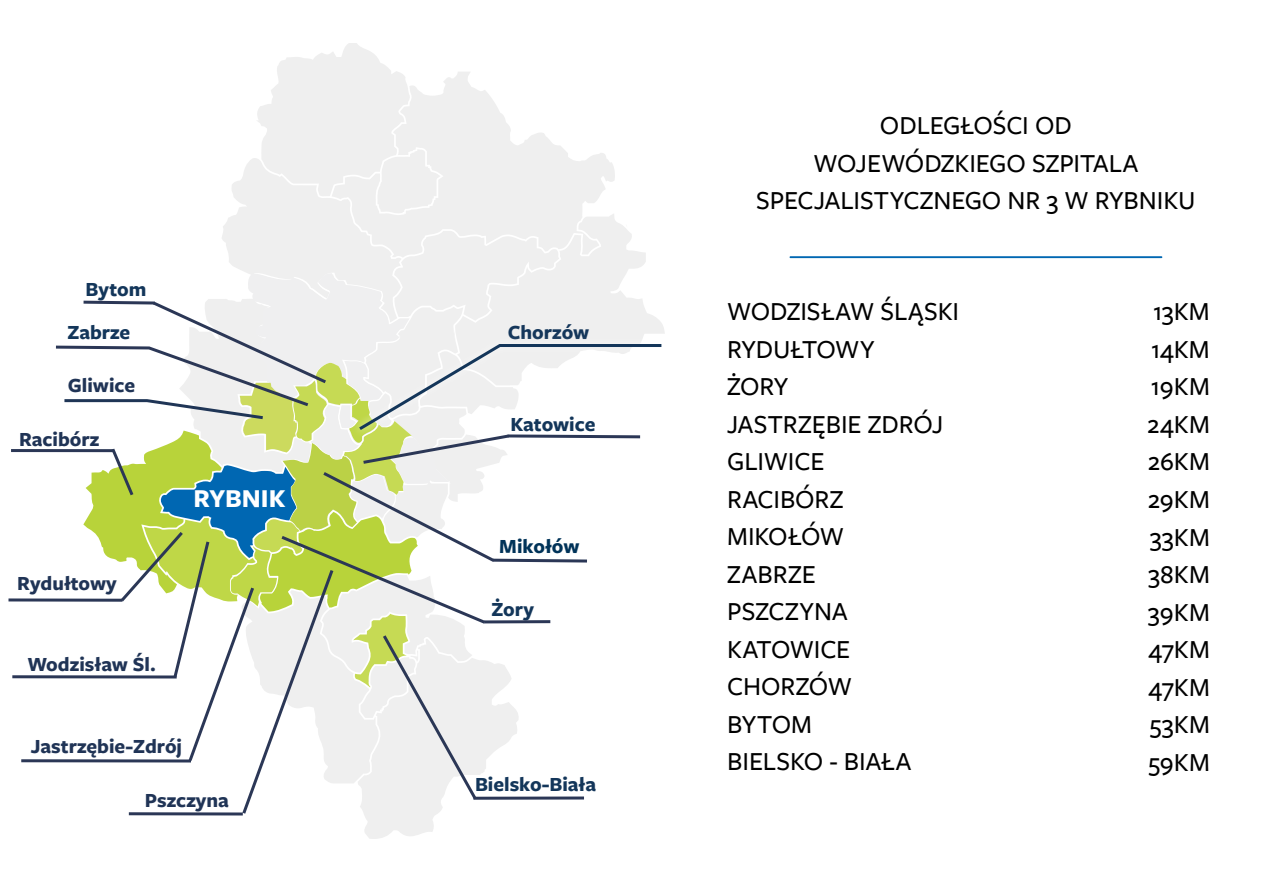
<style>
.page{position:relative;width:1263px;height:893px;background:#fff}
.page>*{position:absolute;margin:0;border:0;box-sizing:border-box;transform-origin:0 0}
.t1{font:500 27px/37.5px "Freight Sans Pro";color:#000;text-align:center}
.t2{font:700 26.85px "Freight Sans Pro";color:#fff}
.t3{font:700 20.85px "Freight Sans Pro";color:#203456}
.t4{font:700 20.85px/43px "Freight Sans Pro";color:#13365a}
.t5{font:700 20.85px "Freight Sans Pro";color:#003359}
.t6{font:700 20.85px "Freight Sans Pro";color:#14365a}
</style>
<div class="page">
<hr style="left:11px;top:449px;width:103px;height:3px;background:#2b3756">
<hr style="left:21px;top:759px;width:170px;height:3px;background:#2b3756">
<svg style="left:9px;top:598px;width:44px;height:4px"></svg>
<hr style="left:789px;top:256px;width:373px;height:2px;background:#0067b2">
<svg style="left:53px;top:43px;width:612px;height:796px"></svg>
<hr style="left:12px;top:675px;width:165px;height:3px;background:#2b3756">
<p class="t4" style="left:67px;top:267px;width:81px;text-indent:18px">Bytom<br>Zabrze</p>
<p class="t3" style="left:68px;top:371px;width:69px">Gliwice</p>
<p class="t3" style="left:19px;top:425px;width:82px">Racibórz</p>
<p class="t2" style="left:194px;top:480px;width:93px">RYBNIK</p>
<p class="t3" style="left:17px;top:568px;width:101px">Rydułtowy</p>
<p class="t3" style="left:28px;top:649px;width:130px">Wodzisław Śl.</p>
<p class="t3" style="left:31px;top:732px;width:153px">Jastrzębie-Zdrój</p>
<p class="t3" style="left:145px;top:786px;width:85px">Pszczyna</p>
<p class="t6" style="left:508px;top:318px;width:83px">Chorzów</p>
<p class="t4" style="left:510px;top:402px;width:87px">Katowice</p>
<p class="t5" style="left:499px;top:532px;width:82px">Mikołów</p>
<p class="t4" style="left:491px;top:587px;width:44px">Żory</p>
<p class="t4" style="left:475px;top:762px;width:123px">Bielsko-Biała</p>
<p class="t1" style="left:756px;top:106px;width:441px">ODLEGŁOŚCI OD<br>WOJEWÓDZKIEGO SZPITALA<br>SPECJALISTYCZNEGO NR 3 W RYBNIKU</p>
<p class="t1" style="left:727px;top:292px;width:234px;text-align:left">WODZISŁAW ŚLĄSKI<br>RYDUŁTOWY<br>ŻORY<br>JASTRZĘBIE ZDRÓJ<br>GLIWICE<br>RACIBÓRZ<br>MIKOŁÓW<br>ZABRZE<br>PSZCZYNA<br>KATOWICE<br>CHORZÓW<br>BYTOM<br>BIELSKO - BIAŁA</p>
<p class="t1" style="left:1147px;top:292px;width:64px;text-align:justify">13KM 14KM 19KM 24KM 26KM 29KM 33KM 38KM 39KM 47KM 47KM 53KM 59KM</p>
</div>
